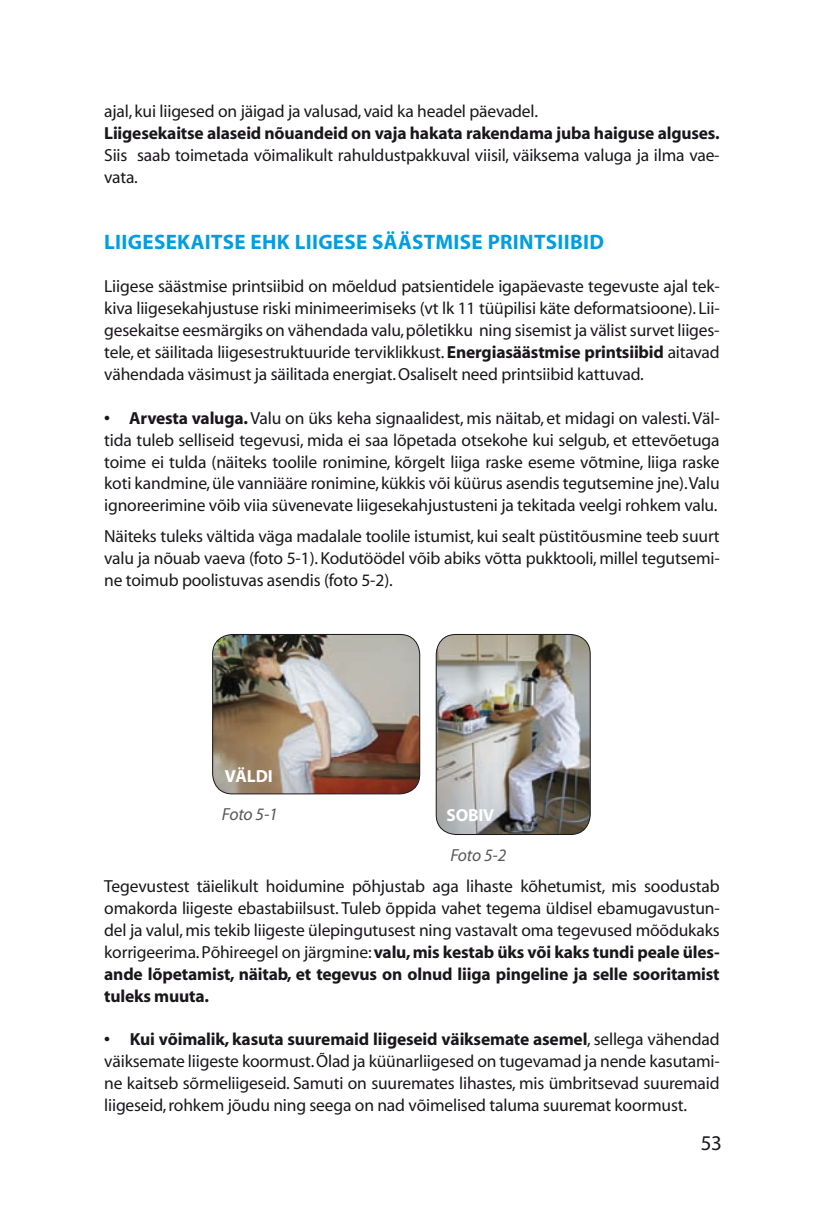
<style>
.page{position:relative;width:819px;height:1216px;background:#fff}
.page>*{position:absolute;margin:0;border:0;box-sizing:border-box;transform-origin:0 0}
.t1{font:700 21px "Myriad Pro";letter-spacing:.015em;color:#009ee0}
.t2{font:21px "Myriad";color:#1a171c}
.t3{font:17.5px/21.9px "Myriad";letter-spacing:-.01em;color:#1a171c;text-align:justify}
.t4{font:700 17.5px "Myriad";letter-spacing:-.01em;color:#1a171c}
.t5{font:italic 17.5px "Myriad Pro";letter-spacing:-.015em;color:#58585a}
.t6{font:700 17.5px "Myriad";letter-spacing:-.01em;color:#fff}
.s1{font-weight:700}
</style>
<div class="page">
<img style="left:213px;top:634px;width:206px;height:159px">
<div style="left:212px;top:634px;width:208px;height:160px;border:1px solid #1a171c;border-radius:20px"></div>
<img style="left:436px;top:634px;width:154px;height:200px">
<div style="left:436px;top:634px;width:154px;height:201px;border:1px solid #1a171c;border-radius:20px"></div>
<p class="t3" style="left:104px;top:101px;width:435px">ajal, kui liigesed on jäigad ja valusad, vaid ka headel päevadel.</p>
<p class="t4" style="left:104px;top:124px;width:617px">Liigesekaitse alaseid nõuandeid on vaja hakata rakendama juba haiguse alguses.</p>
<p class="t3" style="left:104px;top:145px;width:617px">Siis saab toimetada võimalikult rahuldustpakkuval viisil, väiksema valuga ja ilma vae&shy;vata.</p>
<p class="t1" style="left:104px;top:228px;width:501px">LIIGESEKAITSE EHK LIIGESE SÄÄSTMISE PRINTSIIBID</p>
<p class="t3" style="left:104px;top:276px;width:617px">Liigese säästmise printsiibid on mõeldud patsientidele igapäevaste tegevuste ajal tek&shy;kiva liigesekahjustuse riski minimeerimiseks (vt lk 11 tüüpilisi käte deformatsioone). Lii&shy;gesekaitse eesmärgiks on vähendada valu, põletikku ning sisemist ja välist survet liiges&shy;tele, et säilitada liigesestruktuuride terviklikkust. <span class="s1">Energiasäästmise printsiibid</span> aitavad vähendada väsimust ja säilitada energiat. Osaliselt need printsiibid kattuvad.</p>
<p class="t3" style="left:104px;top:408px;width:617px"><span class="s1">• Arvesta valuga.</span> Valu on üks keha signaalidest, mis näitab, et midagi on valesti. Väl&shy;tida tuleb selliseid tegevusi, mida ei saa lõpetada otsekohe kui selgub, et ettevõetuga toime ei tulda (näiteks toolile ronimine, kõrgelt liiga raske eseme võtmine, liiga raske koti kandmine, üle vanniääre ronimine, kükkis või küürus asendis tegutsemine jne). Valu ignoreerimine võib viia süvenevate liigesekahjustusteni ja tekitada veelgi rohkem valu.</p>
<p class="t3" style="left:104px;top:526px;width:617px">Näiteks tuleks vältida väga madalale toolile istumist, kui sealt püstitõusmine teeb suurt valu ja nõuab vaeva (foto 5-1). Kodutöödel võib abiks võtta pukktooli, millel tegutsemi&shy;ne toimub poolistuvas asendis (foto 5-2).</p>
<p class="t6" style="left:225px;top:767px;width:50px">VÄLDI</p>
<p class="t5" style="left:222px;top:802px;width:57px">Foto 5-1</p>
<p class="t6" style="left:446px;top:806px;width:49px">SOBIV</p>
<p class="t5" style="left:450px;top:844px;width:57px">Foto 5-2</p>
<p class="t3" style="left:104px;top:876px;width:617px">Tegevustest täielikult hoidumine põhjustab aga lihaste kõhetumist, mis soodustab omakorda liigeste ebastabiilsust. Tuleb õppida vahet tegema üldisel ebamugavustun&shy;del ja valul, mis tekib liigeste ülepingutusest ning vastavalt oma tegevused mõõdukaks korrigeerima. Põhireegel on järgmine: <span class="s1">valu, mis kestab üks või kaks tundi peale üles&shy;ande lõpetamist, näitab, et tegevus on olnud liiga pingeline ja selle sooritamist tuleks muuta.</span></p>
<p class="t3" style="left:104px;top:1029px;width:617px"><span class="s1">• Kui võimalik, kasuta suuremaid liigeseid väiksemate asemel</span>, sellega vähendad väiksemate liigeste koormust. Õlad ja küünarliigesed on tugevamad ja nende kasutami&shy;ne kaitseb sõrmeliigeseid. Samuti on suuremates lihastes, mis ümbritsevad suuremaid liigeseid, rohkem jõudu ning seega on nad võimelised taluma suuremat koormust.</p>
<p class="t2" style="left:700px;top:1131px;width:23px">53</p>
</div>
